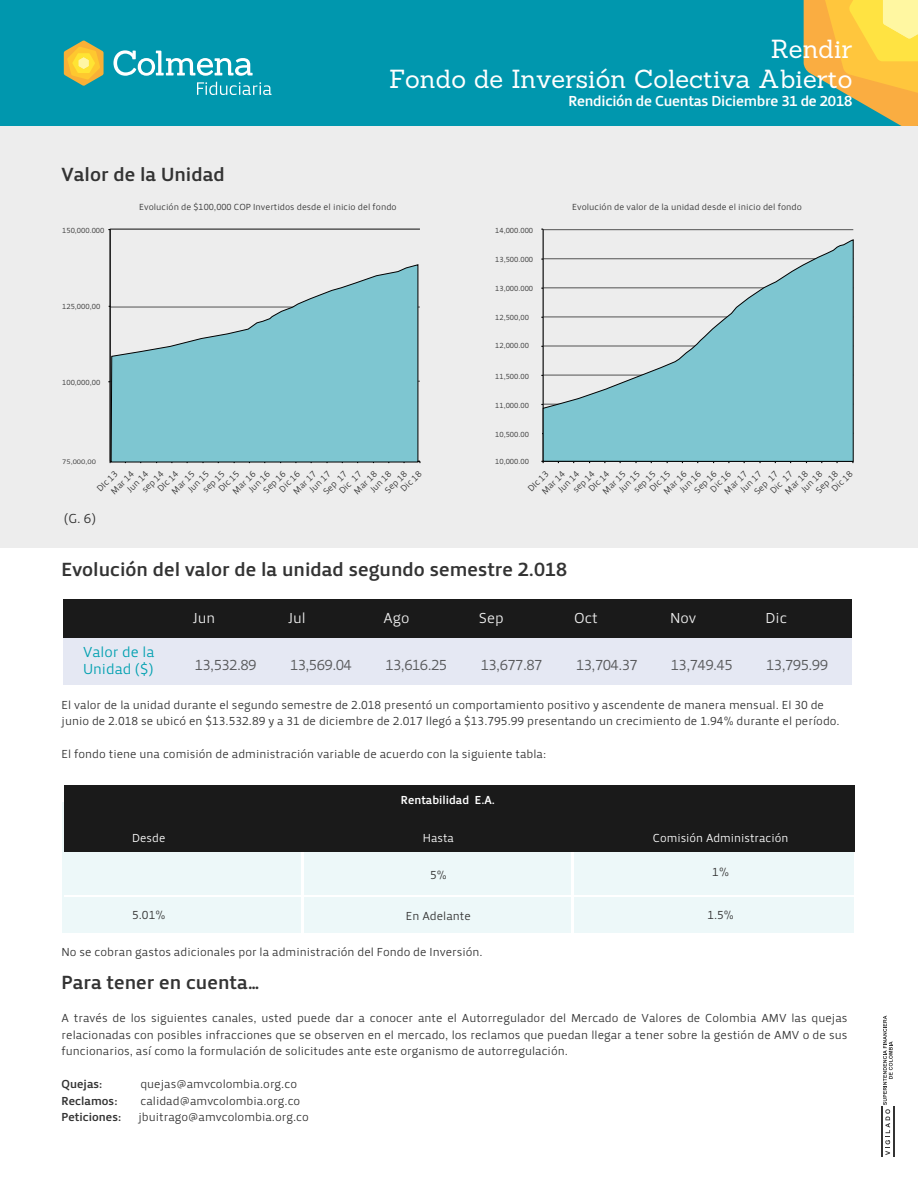
<style>
.page{position:relative;width:918px;height:1188px;background:#fff}
.page>*{position:absolute;margin:0;border:0;box-sizing:border-box;transform-origin:0 0}
.t1{font:25.5px/30.6px "Sanchez";color:#fff;text-align:right}
.t2{font:19.65px "Priva Three Pro";color:#333}
.t3{font:15px "Priva One Pro";letter-spacing:-.04em;color:#58595b}
.t4{font:15px "Priva Three Pro";letter-spacing:-.02em;color:#fff}
.t5{font:15px "Priva One Pro";color:#ededed}
.t6{font:15px/17.2px "Priva One Pro";color:#00a0b0}
.t7{font:13.5px "Priva One Pro";color:#333}
.t8{font:12px/16.5px "Priva One Pro";color:#333;text-align:justify}
.t9{font:12px "Priva One Pro";color:#fff}
.t10{font:12px "Priva Three Pro";color:#333}
.t11{font:12px "Priva Three Pro";color:#fff}
.t12{font:9.15px/10.1px "Priva One Pro";color:#333}
.t13{font:7.65px "Priva One Pro";color:#333}
.t14{font:6.6px "Priva One Pro";color:#333;scale:1.14 1}
</style>
<div class="page">
<div style="left:0;top:121px;width:918px;height:426px;background:#ededed"></div>
<hr style="left:881px;top:1107px;width:2px;height:50px;background:#333">
<hr style="left:893px;top:1107px;width:1px;height:50px;background:#333">
<svg style="left:883px;top:1016px;width:10px;height:139px"></svg>
<div style="left:0;top:0;width:918px;height:126px;background:#0097ae"></div>
<svg style="left:804px;top:0;width:114px;height:126px"></svg>
<svg style="left:197px;top:82px;width:75px;height:13px"></svg>
<svg style="left:113px;top:50px;width:140px;height:26px"></svg>
<svg style="left:64px;top:40px;width:40px;height:46px"></svg>
<div style="left:63px;top:638px;width:789px;height:46px;background:#e5e8f3"></div>
<div style="left:63px;top:600px;width:789px;height:38px;background:#1a1a1a"></div>
<div style="left:62px;top:802px;width:792px;height:131px;background:#edf8f9"></div>
<div style="left:64px;top:785px;width:791px;height:67px;background:#1a1a1a"></div>
<hr style="left:64px;top:895px;width:790px;height:2px;background:#fff">
<hr style="left:571px;top:852px;width:2px;height:82px;background:#fff">
<hr style="left:302px;top:852px;width:2px;height:82px;background:#fff">
<hr style="left:544px;top:229px;width:309px;height:1px;background:#525252">
<hr style="left:543px;top:229px;width:1px;height:232px;background:#000">
<hr style="left:110px;top:229px;width:1px;height:232px;background:#000">
<svg style="left:542px;top:239px;width:312px;height:223px"></svg>
<svg style="left:110px;top:264px;width:309px;height:199px"></svg>
<h2 class="t2" style="left:62px;top:162px;width:165px">Valor de la Unidad</h2>
<h1 class="t1" style="left:389px;top:33px;width:465px">Rendir<br>Fondo de Inversión Colectiva Abierto</h1>
<p class="t4" style="left:568px;top:92px;width:285px">Rendición de Cuentas Diciembre 31 de 2018</p>
<p class="t12" style="left:139px;top:202px;width:259px">Evolución de $100,000 COP Invertidos desde el inicio del fondo</p>
<p class="t12" style="left:572px;top:202px;width:231px">Evolución de valor de la unidad desde el inicio del fondo</p>
<p class="t13" style="left:62px;top:226px;width:44px">150,000.000</p>
<p class="t13" style="left:495px;top:226px;width:40px">14,000.000</p>
<p class="t13" style="left:495px;top:254px;width:40px">13,500.000</p>
<p class="t13" style="left:495px;top:283px;width:40px">13,000.000</p>
<p class="t13" style="left:62px;top:302px;width:40px">125,000,00</p>
<p class="t13" style="left:495px;top:312px;width:35px">12,500,00</p>
<p class="t13" style="left:495px;top:341px;width:35px">12,000.00</p>
<p class="t13" style="left:62px;top:378px;width:40px">100,000,00</p>
<p class="t13" style="left:495px;top:371px;width:35px">11,500.00</p>
<p class="t13" style="left:495px;top:400px;width:35px">11,000.00</p>
<p class="t13" style="left:495px;top:429px;width:35px">10,500.00</p>
<p class="t14" style="left:62px;top:457px;width:31px">75,000,00</p>
<p class="t13" style="left:495px;top:456px;width:35px">10,000.00</p>
<p class="t12" style="left:100px;top:480px;width:30px;line-height:11.6px;text-indent:-8px;rotate:-45deg">DIc 13<br>Mar 14</p>
<p class="t12" style="left:140px;top:488px;width:28px;rotate:-45deg">sep 14</p>
<p class="t12" style="left:125px;top:487px;width:28px;rotate:-45deg">Jun 14</p>
<p class="t12" style="left:155px;top:487px;width:27px;rotate:-45deg">DIc 14</p>
<p class="t12" style="left:239px;top:480px;width:28px;text-indent:-13px;rotate:-45deg">Mar 16<br>Jun 16</p>
<p class="t12" style="left:300px;top:480px;width:28px;text-indent:-13px;rotate:-45deg">Mar 17<br>Jun 17</p>
<p class="t12" style="left:361px;top:480px;width:28px;text-indent:-13px;rotate:-45deg">Mar 18<br>Jun 18</p>
<p class="t12" style="left:270px;top:479px;width:27px;text-indent:-12px;rotate:-45deg">Sep 16<br>Dic 16</p>
<p class="t12" style="left:330px;top:481px;width:29px;text-indent:-12px;rotate:-45deg">Sep 17<br>Dic 17</p>
<p class="t12" style="left:391px;top:479px;width:27px;text-indent:-12px;rotate:-45deg">Sep 18<br>Dic 18</p>
<p class="t12" style="left:170px;top:489px;width:30px;rotate:-45deg">Mar 15</p>
<p class="t12" style="left:186px;top:487px;width:28px;rotate:-45deg">Jun 15</p>
<p class="t12" style="left:201px;top:488px;width:28px;rotate:-45deg">sep 15</p>
<p class="t12" style="left:216px;top:487px;width:27px;rotate:-45deg">DIc 15</p>
<p class="t12" style="left:531px;top:480px;width:30px;line-height:11.6px;text-indent:-8px;rotate:-45deg">DIc 13<br>Mar 14</p>
<p class="t12" style="left:571px;top:488px;width:28px;rotate:-45deg">sep 14</p>
<p class="t12" style="left:556px;top:487px;width:28px;rotate:-45deg">Jun 14</p>
<p class="t12" style="left:586px;top:487px;width:27px;rotate:-45deg">DIc 14</p>
<p class="t12" style="left:670px;top:480px;width:28px;text-indent:-13px;rotate:-45deg">Mar 16<br>Jun 16</p>
<p class="t12" style="left:731px;top:480px;width:28px;text-indent:-13px;rotate:-45deg">Mar 17<br>Jun 17</p>
<p class="t12" style="left:792px;top:480px;width:28px;text-indent:-13px;rotate:-45deg">Mar 18<br>Jun 18</p>
<p class="t12" style="left:701px;top:479px;width:27px;text-indent:-12px;rotate:-45deg">Sep 16<br>Dic 16</p>
<p class="t12" style="left:761px;top:481px;width:29px;text-indent:-12px;rotate:-45deg">Sep 17<br>Dic 17</p>
<p class="t12" style="left:822px;top:479px;width:27px;text-indent:-12px;rotate:-45deg">Sep 18<br>Dic 18</p>
<p class="t12" style="left:601px;top:489px;width:30px;rotate:-45deg">Mar 15</p>
<p class="t12" style="left:617px;top:487px;width:28px;rotate:-45deg">Jun 15</p>
<p class="t12" style="left:632px;top:488px;width:28px;rotate:-45deg">sep 15</p>
<p class="t12" style="left:647px;top:487px;width:27px;rotate:-45deg">DIc 15</p>
<p class="t7" style="left:64px;top:510px;width:33px">(G. 6)</p>
<h2 class="t2" style="left:62px;top:557px;width:507px">Evolución del valor de la unidad segundo semestre 2.018</h2>
<p class="t6" style="left:83px;top:643px;width:73px">Valor de la<br>Unidad ($)</p>
<p class="t5" style="left:193px;top:609px;width:24px">Jun</p>
<p class="t3" style="left:195px;top:655px;width:63px">13,532.89</p>
<p class="t5" style="left:288px;top:609px;width:19px">Jul</p>
<p class="t3" style="left:290px;top:655px;width:63px">13,569.04</p>
<p class="t5" style="left:383px;top:609px;width:27px">Ago</p>
<p class="t3" style="left:385px;top:655px;width:63px">13,616.25</p>
<p class="t5" style="left:479px;top:609px;width:26px">Sep</p>
<p class="t3" style="left:481px;top:655px;width:63px">13,677.87</p>
<p class="t5" style="left:574px;top:609px;width:25px">Oct</p>
<p class="t3" style="left:576px;top:655px;width:63px">13,704.37</p>
<p class="t5" style="left:670px;top:609px;width:28px">Nov</p>
<p class="t3" style="left:671px;top:655px;width:63px">13,749.45</p>
<p class="t5" style="left:765px;top:609px;width:23px">Dic</p>
<p class="t3" style="left:766px;top:655px;width:63px">13,795.99</p>
<p class="t8" style="left:62px;top:697px;width:780px">El valor de la unidad durante el segundo semestre de 2.018 presentó un comportamiento positivo y ascendente de manera mensual. El 30 de junio de 2.018 se ubicó en $13.532.89 y a 31 de diciembre de 2.017 llegó a $13.795.99 presentando un crecimiento de 1.94% durante el período.</p>
<p class="t8" style="left:62px;top:746px;width:486px">El fondo tiene una comisión de administración variable de acuerdo con la siguiente tabla:</p>
<p class="t11" style="left:401px;top:792px;width:96px">Rentabilidad E.A.</p>
<p class="t9" style="left:132px;top:830px;width:35px">Desde</p>
<p class="t9" style="left:423px;top:830px;width:33px">Hasta</p>
<p class="t9" style="left:653px;top:830px;width:137px">Comisión Administración</p>
<p class="t8" style="left:430px;top:866px;width:18px">5%</p>
<p class="t8" style="left:712px;top:864px;width:18px">1%</p>
<p class="t8" style="left:132px;top:907px;width:35px">5.01%</p>
<p class="t8" style="left:406px;top:908px;width:67px">En Adelante</p>
<p class="t8" style="left:707px;top:907px;width:28px">1.5%</p>
<p class="t8" style="left:62px;top:944px;width:423px">No se cobran gastos adicionales por la administración del Fondo de Inversión.</p>
<h2 class="t2" style="left:62px;top:970px;width:200px">Para tener en cuenta…</h2>
<p class="t8" style="left:62px;top:1010px;width:788px">A través de los siguientes canales, usted puede dar a conocer ante el Autorregulador del Mercado de Valores de Colombia AMV las quejas relacionadas con posibles infracciones que se observen en el mercado, los reclamos que puedan llegar a tener sobre la gestión de AMV o de sus funcionarios, así como la formulación de solicitudes ante este organismo de autorregulación.</p>
<p class="t10" style="left:62px;top:1077px;width:42px">Quejas:</p>
<p class="t8" style="left:140px;top:1076px;width:158px">quejas@amvcolombia.org.co</p>
<p class="t10" style="left:62px;top:1093px;width:57px">Reclamos:</p>
<p class="t8" style="left:140px;top:1092px;width:161px">calidad@amvcolombia.org.co</p>
<p class="t10" style="left:62px;top:1110px;width:61px">Peticiones:</p>
<p class="t8" style="left:139px;top:1109px;width:172px">jbuitrago@amvcolombia.org.co</p>
</div>
